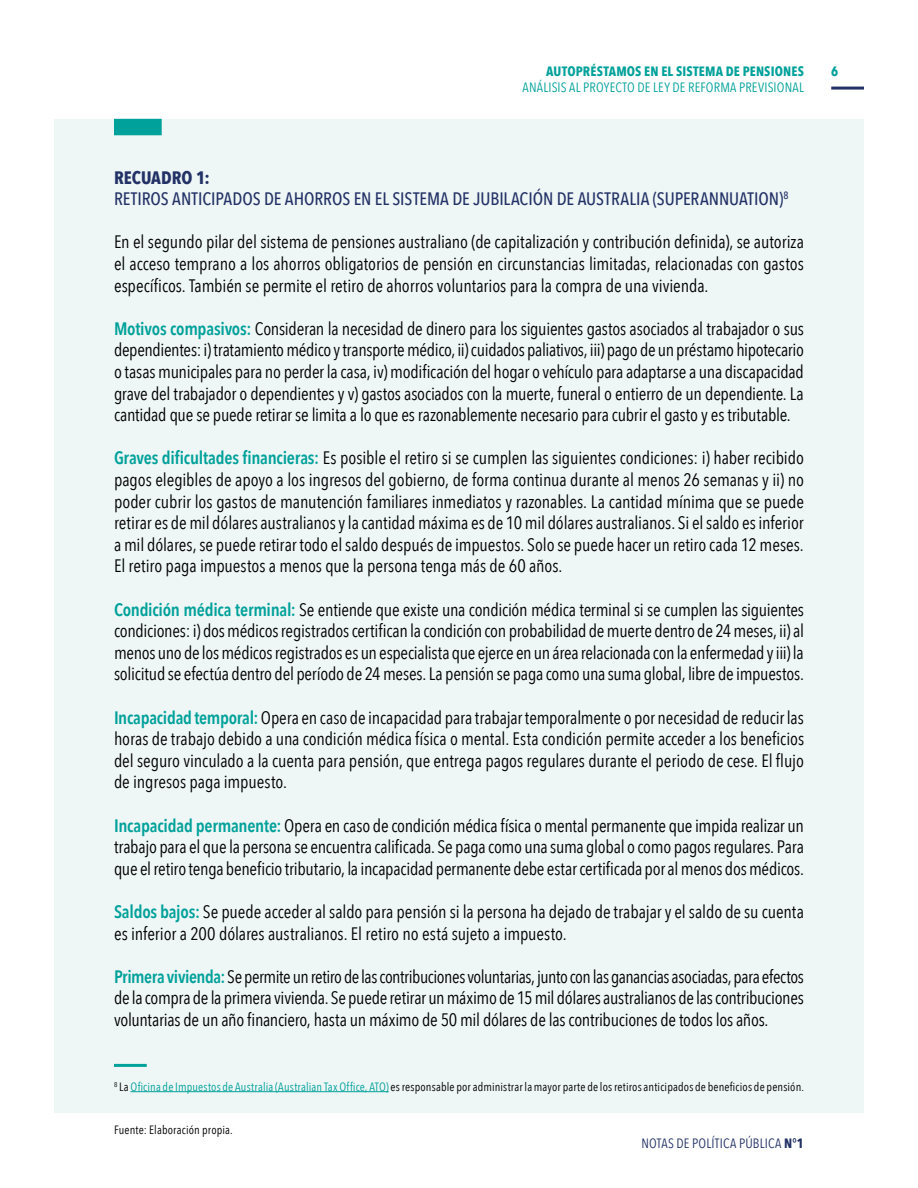
<style>
.page{position:relative;width:918px;height:1188px;background:#fff}
.page>*{position:absolute;margin:0;border:0;box-sizing:border-box;transform-origin:0 0}
.t1{font:18px/21.6px "Avenir Next Condensed";letter-spacing:-.01em;color:#000;text-align:justify}
.t2{font:500 18px/21.6px "Avenir Next Condensed";letter-spacing:-.005em;color:#233266}
.t3{font:13.5px "Avenir Next Condensed";letter-spacing:.015em;color:#00a19a}
.t4{font:700 13.5px "Avenir Next Condensed";letter-spacing:.01em;color:#00a19a}
.t5{font:13.5px "Avenir Next Condensed";letter-spacing:.015em;color:#233266}
.t6{font:12px "Avenir Next Condensed";letter-spacing:.015em;color:#000}
.s1{font-weight:700}
.s2{font-weight:600;color:#00a19a}
.s3{color:#00a19a}
</style>
<div class="page">
<hr style="left:831px;top:87px;width:33px;height:3px;background:#233266">
<div style="left:54px;top:119px;width:810px;height:993px;background:#eff6f6"></div>
<hr style="left:130px;top:1091px;width:259px;height:1px;background:#00a19a">
<hr style="left:114px;top:1064px;width:33px;height:3px;background:#00a19a">
<div style="left:114px;top:119px;width:48px;height:16px;background:#00a19a"></div>
<p class="t4" style="left:546px;top:63px;width:259px">AUTOPRÉSTAMOS EN EL SISTEMA DE PENSIONES</p>
<p class="t4" style="left:831px;top:63px;width:9px">6</p>
<p class="t3" style="left:523px;top:76px;width:283px">ANÁLISIS AL PROYECTO DE LEY DE REFORMA PREVISIONAL</p>
<p class="t2" style="left:114px;top:166px;width:676px"><span class="s1">RECUADRO 1:<br></span>RETIROS ANTICIPADOS DE AHORROS EN EL SISTEMA DE JUBILACIÓN DE AUSTRALIA (SUPERANNUATION)<sup>8</sup></p>
<p class="t1" style="left:114px;top:230px;width:691px">En el segundo pilar del sistema de pensiones australiano (de capitalización y contribución definida), se autoriza el acceso temprano a los ahorros obligatorios de pensión en circunstancias limitadas, relacionadas con gastos específicos. También se permite el retiro de ahorros voluntarios para la compra de una vivienda.</p>
<p class="t1" style="left:114px;top:317px;width:692px"><span class="s2">Motivos compasivos:</span> Consideran la necesidad de dinero para los siguientes gastos asociados al trabajador o sus dependientes: i) tratamiento médico y transporte médico, ii) cuidados paliativos, iii) pago de un préstamo hipotecario o tasas municipales para no perder la casa, iv) modificación del hogar o vehículo para adaptarse a una discapacidad grave del trabajador o dependientes y v) gastos asociados con la muerte, funeral o entierro de un dependiente. La cantidad que se puede retirar se limita a lo que es razonablemente necesario para cubrir el gasto y es tributable.</p>
<p class="t1" style="left:114px;top:446px;width:692px"><span class="s2">Graves dificultades financieras:</span> Es posible el retiro si se cumplen las siguientes condiciones: i) haber recibido pagos elegibles de apoyo a los ingresos del gobierno, de forma continua durante al menos 26 semanas y ii) no poder cubrir los gastos de manutención familiares inmediatos y razonables. La cantidad mínima que se puede retirar es de mil dólares australianos y la cantidad máxima es de 10 mil dólares australianos. Si el saldo es inferior a mil dólares, se puede retirar todo el saldo después de impuestos. Solo se puede hacer un retiro cada 12 meses.<br>El retiro paga impuestos a menos que la persona tenga más de 60 años.</p>
<p class="t1" style="left:114px;top:598px;width:691px"><span class="s2">Condición médica terminal:</span> Se entiende que existe una condición médica terminal si se cumplen las siguientes condiciones: i) dos médicos registrados certifican la condición con probabilidad de muerte dentro de 24 meses, ii) al menos uno de los médicos registrados es un especialista que ejerce en un área relacionada con la enfermedad y iii) la solicitud se efectúa dentro del período de 24 meses. La pensión se paga como una suma global, libre de impuestos.</p>
<p class="t1" style="left:114px;top:706px;width:692px"><span class="s2">Incapacidad temporal:</span> Opera en caso de incapacidad para trabajar temporalmente o por necesidad de reducir las horas de trabajo debido a una condición médica física o mental. Esta condición permite acceder a los beneficios del seguro vinculado a la cuenta para pensión, que entrega pagos regulares durante el periodo de cese. El flujo de ingresos paga impuesto.</p>
<p class="t1" style="left:114px;top:814px;width:692px"><span class="s2">Incapacidad permanente:</span> Opera en caso de condición médica física o mental permanente que impida realizar un trabajo para el que la persona se encuentra calificada. Se paga como una suma global o como pagos regulares. Para que el retiro tenga beneficio tributario, la incapacidad permanente debe estar certificada por al menos dos médicos.</p>
<p class="t1" style="left:114px;top:900px;width:692px"><span class="s2">Saldos bajos:</span> Se puede acceder al saldo para pensión si la persona ha dejado de trabajar y el saldo de su cuenta es inferior a 200 dólares australianos. El retiro no está sujeto a impuesto.</p>
<p class="t1" style="left:114px;top:965px;width:691px"><span class="s2">Primera vivienda:</span> Se permite un retiro de las contribuciones voluntarias, junto con las ganancias asociadas, para efectos de la compra de la primera vivienda. Se puede retirar un máximo de 15 mil dólares australianos de las contribuciones voluntarias de un año financiero, hasta un máximo de 50 mil dólares de las contribuciones de todos los años.</p>
<p class="t6" style="left:114px;top:1076px;width:692px"><sup>8</sup> La <span class="s3">Oficina de Impuestos de Australia (Australian Tax Office, ATO)</span> es responsable por administrar la mayor parte de los retiros anticipados de beneficios de pensión.</p>
<p class="t6" style="left:114px;top:1120px;width:120px">Fuente: Elaboración propia.</p>
<p class="t5" style="left:641px;top:1131px;width:164px">NOTAS DE POLÍTICA PÚBLICA <span class="s1">N°1</span></p>
</div>
